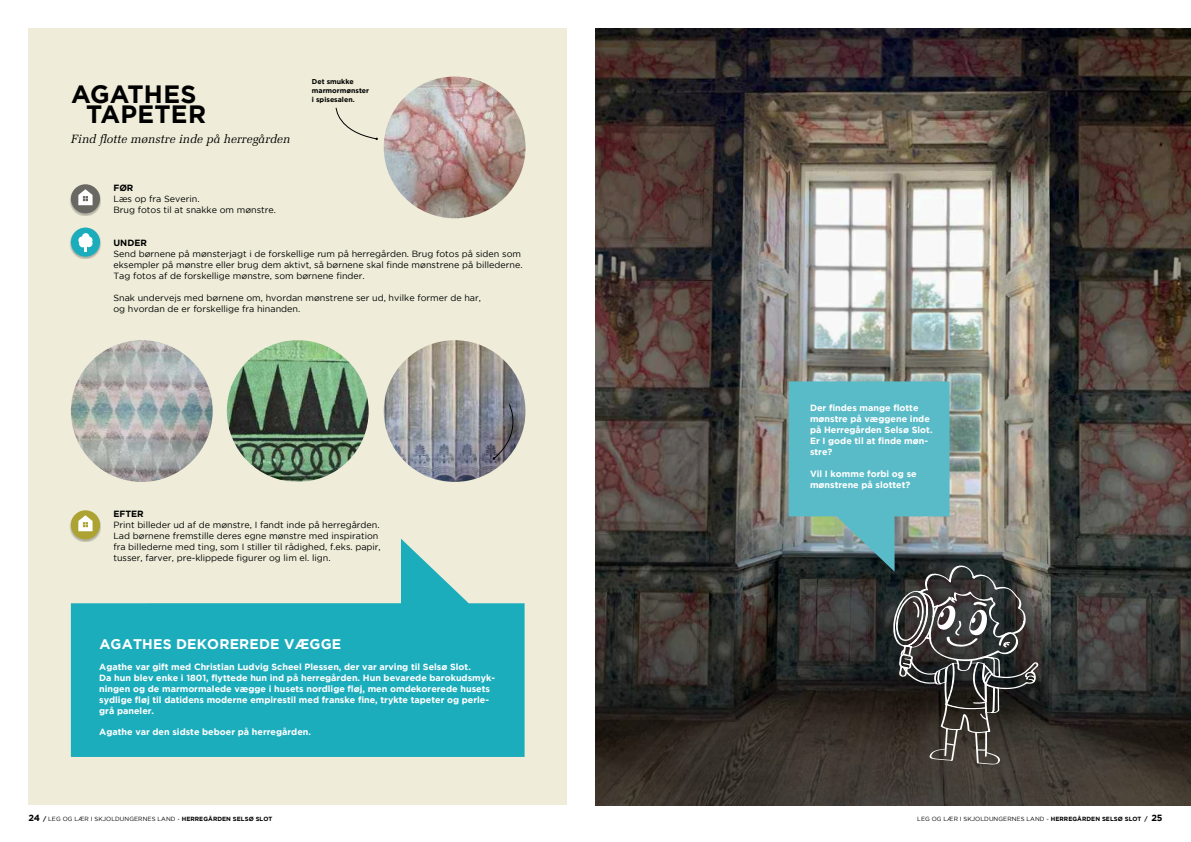
<style>
.page{position:relative;width:1191px;height:842px;background:#fff}
.page>*{position:absolute;margin:0;border:0;box-sizing:border-box;transform-origin:0 0}
.t1{font:700 25px/20px "Gotham";letter-spacing:.005em;color:#000}
.t2{font:700 14px "Gotham";letter-spacing:.015em;color:#fff}
.t3{font:italic 12px "Melior LT Std";color:#000}
.t4{font:9px/11px "Gotham";color:#000}
.t5{font:700 9px/11px "Gotham";color:#fff}
.t6{font:700 9px "Gotham";color:#000}
.t7{font:700 7px/9px "Gotham";color:#000}
.t8{font:6px "Gotham";letter-spacing:.015em;color:#000}
.s1{font-weight:700;font-size:9px}
.s2{font-weight:700}
</style>
<div class="page">
<img style="left:595px;top:28px;width:596px;height:352px">
<svg style="left:595px;top:380px;width:596px;height:425px;background:#3f3b36"></svg>
<div style="left:28px;top:28px;width:539px;height:777px;background:#efedd9"></div>
<img style="left:384px;top:340px;width:141px;height:142px;border-radius:71px">
<svg style="left:71px;top:539px;width:453px;height:218px;fill:#1cadbd"></svg>
<svg style="left:492px;top:404px;width:32px;height:56px;background:#818086"></svg>
<img style="left:71px;top:340px;width:142px;height:142px;border-radius:71px">
<img style="left:227px;top:340px;width:142px;height:142px;border-radius:71px">
<img style="left:384px;top:77px;width:141px;height:141px;border-radius:71px">
<svg style="left:335px;top:107px;width:43px;height:33px"></svg>
<img style="left:788px;top:381px;width:250px;height:384px">
<div style="left:69px;top:228px;width:32px;height:31px;background:#000;opacity:.25"></div>
<div style="left:71px;top:228px;width:29px;height:29px;background:#1cadbd;border-radius:50%"></div>
<div style="left:82px;top:233px;width:7px;height:8px;background:#fff;border-radius:50%"></div>
<div style="left:78px;top:237px;width:8px;height:7px;background:#fff;border-radius:50%"></div>
<div style="left:85px;top:237px;width:8px;height:7px;background:#fff;border-radius:50%"></div>
<div style="left:85px;top:240px;width:8px;height:7px;background:#fff;border-radius:50%"></div>
<div style="left:79px;top:240px;width:7px;height:7px;background:#fff;border-radius:50%"></div>
<svg style="left:84px;top:245px;width:3px;height:6px"></svg>
<div style="left:69px;top:184px;width:32px;height:32px;background:#000;opacity:.25"></div>
<div style="left:71px;top:184px;width:29px;height:29px;background:#6a6863;border-radius:50%"></div>
<svg style="left:78px;top:189px;width:15px;height:16px"></svg>
<div style="left:69px;top:510px;width:32px;height:32px;background:#000;opacity:.25"></div>
<div style="left:71px;top:510px;width:29px;height:29px;background:#ada333;border-radius:50%"></div>
<svg style="left:78px;top:515px;width:15px;height:16px"></svg>
<p class="t7" style="left:312px;top:77px;width:59px">Det smukke marmormønster i spisesalen.</p>
<h1 class="t1" style="left:86px;top:84px;width:122px;text-indent:-15px">AGATHES<br>TAPETER</h1>
<h3 class="t3" style="left:71px;top:132px;width:221px">Find flotte mønstre inde på herregården</h3>
<p class="t6" style="left:113px;top:182px;width:22px">FØR</p>
<p class="t4" style="left:113px;top:193px;width:164px">Læs op fra Severin.<br>Brug fotos til at snakke om mønstre.</p>
<p class="t6" style="left:113px;top:237px;width:35px">UNDER</p>
<p class="t4" style="left:113px;top:248px;width:411px">Send børnene på mønsterjagt i de forskellige rum på herregården. Brug fotos på siden som eksempler på mønstre eller brug dem aktivt, så børnene skal finde mønstrene på billederne.<br>Tag fotos af de forskellige mønstre, som børnene finder.</p>
<p class="t4" style="left:113px;top:292px;width:369px">Snak undervejs med børnene om, hvordan mønstrene ser ud, hvilke former de har, og hvordan de er forskellige fra hinanden.</p>
<p class="t6" style="left:113px;top:508px;width:32px">EFTER</p>
<p class="t4" style="left:113px;top:519px;width:269px">Print billeder ud af de mønstre, I fandt inde på herregården.<br>Lad børnene fremstille deres egne mønstre med inspiration fra billederne med ting, som I stiller til rådighed, f.eks. papir, tusser, farver, pre-klippede figurer og lim el. lign.</p>
<h2 class="t2" style="left:99px;top:636px;width:243px">AGATHES DEKOREREDE VÆGGE</h2>
<p class="t5" style="left:99px;top:661px;width:397px">Agathe var gift med Christian Ludvig Scheel Plessen, der var arving til Selsø Slot.<br>Da hun blev enke i 1801, flyttede hun ind på herregården. Hun bevarede barokudsmyk&shy;ningen og de marmormalede vægge i husets nordlige fløj, men omdekorerede husets sydlige fløj til datidens moderne empirestil med franske fine, trykte tapeter og perle&shy;grå paneler.</p>
<p class="t5" style="left:99px;top:726px;width:213px">Agathe var den sidste beboer på herregården.</p>
<p class="t5" style="left:810px;top:402px;width:124px">Der findes mange flotte mønstre på væggene inde på Herregården Selsø Slot.<br>Er I gode til at finde møn&shy;stre?</p>
<p class="t5" style="left:810px;top:468px;width:108px">Vil I komme forbi og se mønstrene på slottet?</p>
<p class="t8" style="left:28px;top:815px;width:246px"><span class="s1">24</span> <span class="s2">/</span> LEG OG LÆR I SKJOLDUNGERNES LAND - <span class="s2">HERREGÅRDEN SELSØ SLOT</span></p>
<p class="t8" style="left:917px;top:815px;width:247px">LEG OG LÆR I SKJOLDUNGERNES LAND - <span class="s2">HERREGÅRDEN SELSØ SLOT /</span> <span class="s1">25</span></p>
</div>
